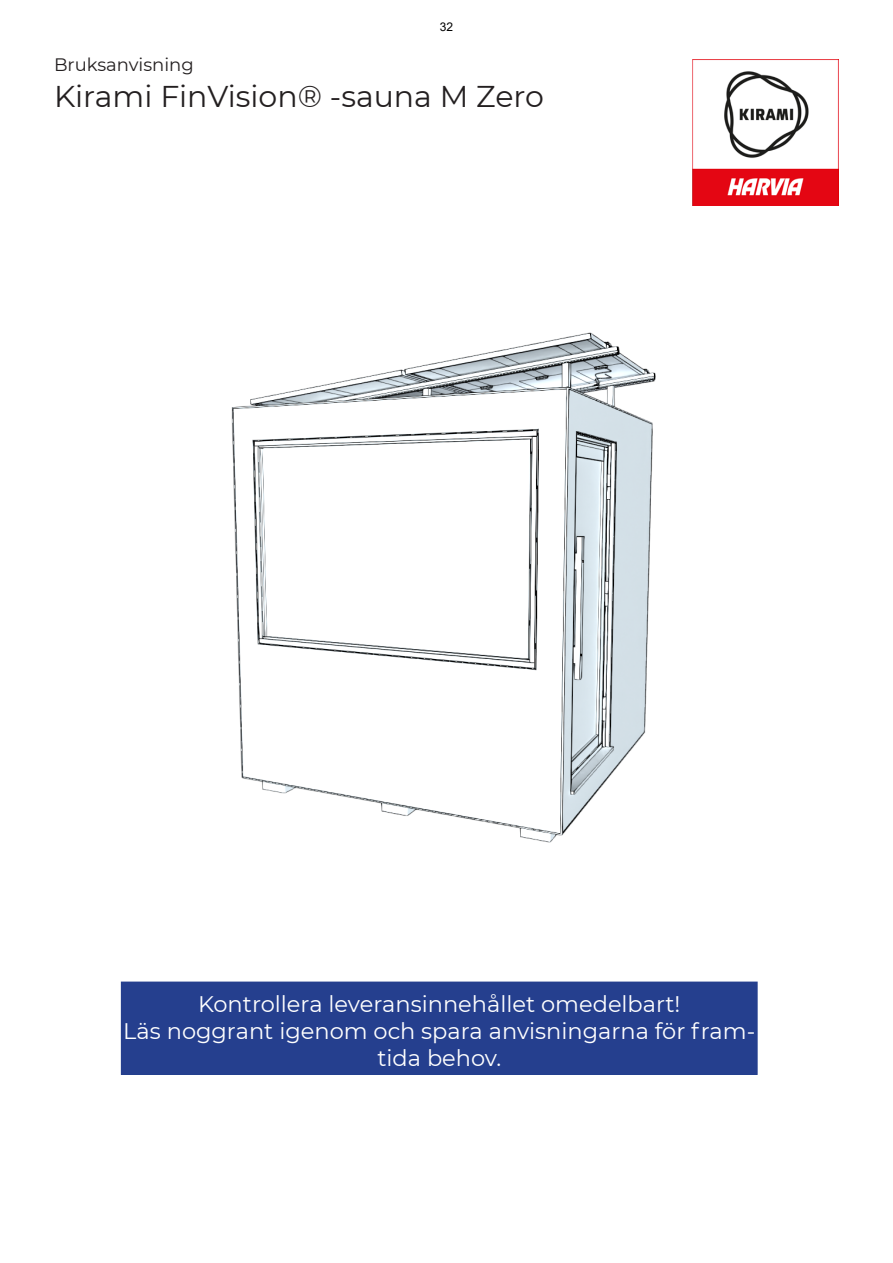
<style>
.page{position:relative;width:893px;height:1263px;background:#fff}
.page>*{position:absolute;margin:0;border:0;box-sizing:border-box;transform-origin:0 0}
.t1{font:30px "Montserrat";color:#231f20}
.t2{font:22.5px/27px "Montserrat";color:#fff;text-align:center}
.t3{font:18px "Montserrat";color:#231f20}
.t4{font:12px "Arial";color:#000}
</style>
<div class="page">
<img style="left:231px;top:332px;width:425px;height:511px">
<img style="left:693px;top:60px;width:146px;height:145px">
<div style="left:122px;top:982px;width:635px;height:92px;background:#253f8e"></div>
<div style="left:121px;top:981px;width:637px;height:94px;border:2px solid #253f8e"></div>
<p class="t4" style="left:440px;top:19px;width:15px">32</p>
<p class="t3" style="left:54px;top:53px;width:141px">Bruksanvisning</p>
<p class="t1" style="left:54px;top:76px;width:491px">Kirami FinVision® -sauna M Zero</p>
<p class="t2" style="left:198px;top:990px;width:484px">Kontrollera leveransinnehållet omedelbart!</p>
<p class="t2" style="left:123px;top:1017px;width:633px">Läs noggrant igenom och spara anvisningarna för fram&shy;tida behov.</p>
</div>
